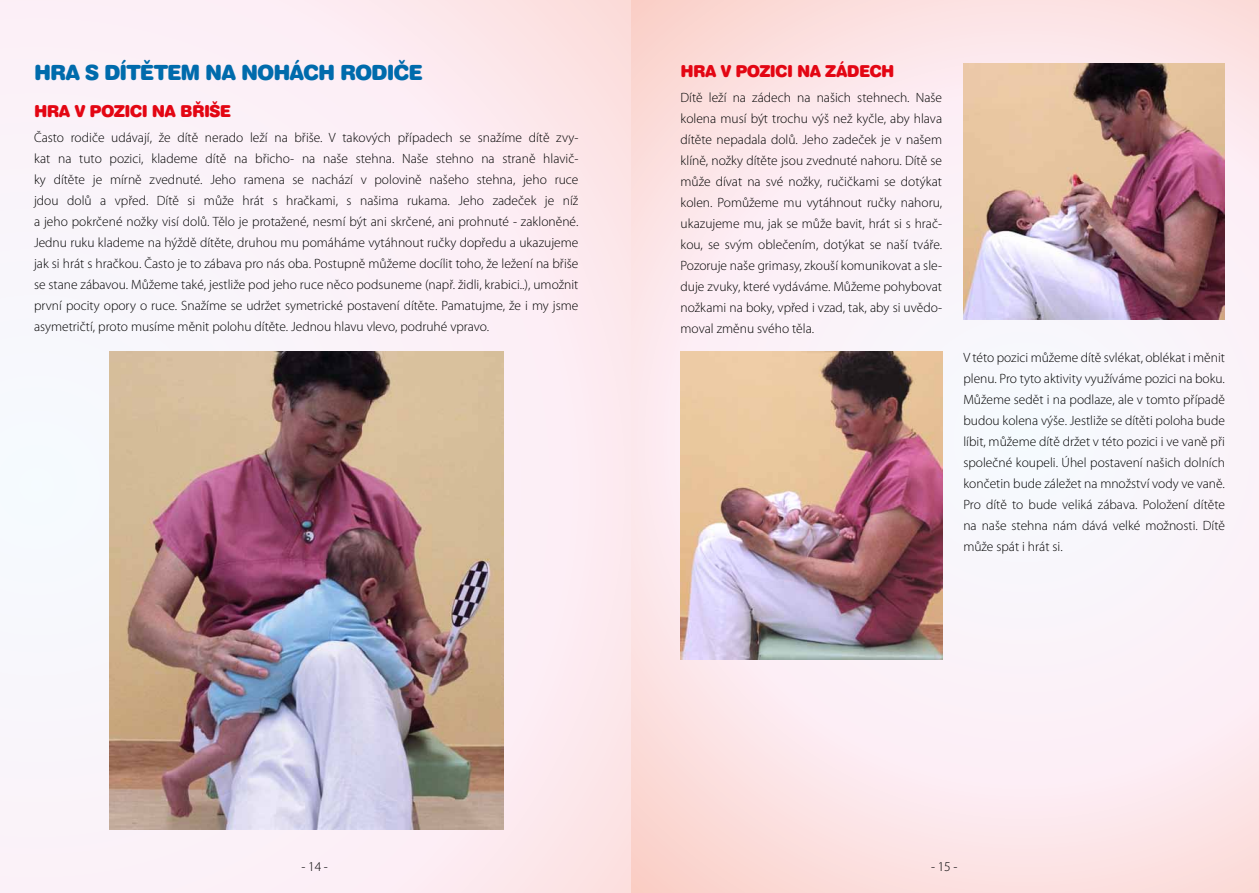
<style>
.page{position:relative;width:1259px;height:893px;background:#fff}
.page>*{position:absolute;margin:0;border:0;box-sizing:border-box;transform-origin:0 0}
.t1{font:21px "Swiss 721 AT Black Rounded";letter-spacing:-.05em;color:#006bac}
.t2{font:16.5px "Swiss 721 AT Black Rounded";letter-spacing:-.045em;color:#e30613}
.t3{font:300 13.5px/21px "Myriad Pro";color:#000;text-align:justify}
</style>
<div class="page">
<svg style="left:630px;top:0;width:629px;height:893px"></svg>
<div style="left:0;top:0;width:630px;height:893px;background:linear-gradient(to right,#f9f7fd,#fde8ee)"></div>
<img style="left:109px;top:351px;width:394px;height:478px">
<img style="left:963px;top:64px;width:262px;height:255px">
<img style="left:680px;top:351px;width:262px;height:308px">
<h1 class="t1" style="left:34px;top:60px;width:391px">HRA S DÍTĚTEM NA NOHÁCH RODIČE</h1>
<p class="t2" style="left:34px;top:101px;width:199px">HRA V POZICI NA BŘIŠE</p>
<p class="t3" style="left:34px;top:128px;width:546px">Často rodiče udávají, že dítě nerado leží na břiše. V takových případech se snažíme dítě zvy&shy;kat na tuto pozici, klademe dítě na břicho- na naše stehna. Naše stehno na straně hlavič&shy;ky dítěte je mírně zvednuté. Jeho ramena se nachází v polovině našeho stehna, jeho ruce jdou dolů a vpřed. Dítě si může hrát s hračkami, s našima rukama. Jeho zadeček je níž a jeho pokrčené nožky visí dolů. Tělo je protažené, nesmí být ani skrčené, ani prohnuté - zakloněné.<br>Jednu ruku klademe na hýždě dítěte, druhou mu pomáháme vytáhnout ručky dopředu a ukazujeme jak si hrát s hračkou. Často je to zábava pro nás oba. Postupně můžeme docílit toho, že ležení na břiše se stane zábavou. Můžeme také, jestliže pod jeho ruce něco podsuneme (např. židli, krabici..), umožnit první pocity opory o ruce. Snažíme se udržet symetrické postavení dítěte. Pamatujme, že i my jsme asymetričtí, proto musíme měnit polohu dítěte. Jednou hlavu vlevo, podruhé vpravo.</p>
<p class="t2" style="left:680px;top:61px;width:215px">HRA V POZICI NA ZÁDECH</p>
<p class="t3" style="left:680px;top:87px;width:263px">Dítě leží na zádech na našich stehnech. Naše kolena musí být trochu výš než kyčle, aby hlava dítěte nepadala dolů. Jeho zadeček je v našem klíně, nožky dítěte jsou zvednuté nahoru. Dítě se může dívat na své nožky, ručičkami se dotýkat kolen. Pomůžeme mu vytáhnout ručky nahoru, ukazujeme mu, jak se může bavit, hrát si s hrač&shy;kou, se svým oblečením, dotýkat se naší tváře.<br>Pozoruje naše grimasy, zkouší komunikovat a sle&shy;duje zvuky, které vydáváme. Můžeme pohybovat nožkami na boky, vpřed i vzad, tak, aby si uvědo&shy;moval změnu svého těla.</p>
<p class="t3" style="left:963px;top:347px;width:263px">V této pozici můžeme dítě svlékat, oblékat i měnit plenu. Pro tyto aktivity využíváme pozici na boku.<br>Můžeme sedět i na podlaze, ale v tomto případě budou kolena výše. Jestliže se dítěti poloha bude líbit, můžeme dítě držet v této pozici i ve vaně při společné koupeli. Úhel postavení našich dolních končetin bude záležet na množství vody ve vaně.<br>Pro dítě to bude veliká zábava. Položení dítěte na naše stehna nám dává velké možnosti. Dítě může spát i hrát si.</p>
<p class="t3" style="left:301px;top:856px;width:28px">- 14 -</p>
<p class="t3" style="left:931px;top:856px;width:28px">- 15 -</p>
</div>
